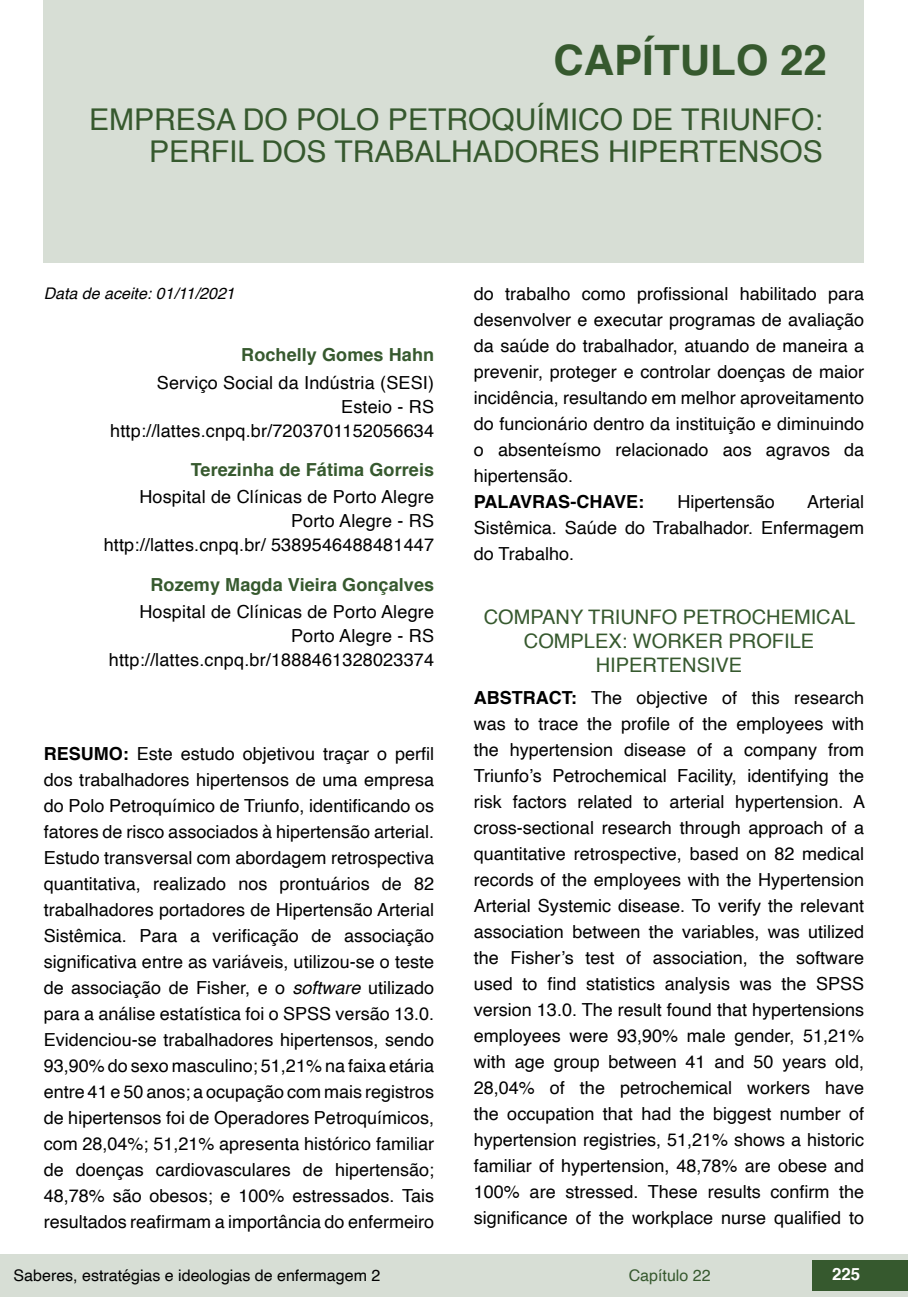
<style>
.page{position:relative;width:908px;height:1304px;background:#fff}
.page>*{position:absolute;margin:0;border:0;box-sizing:border-box;transform-origin:0 0}
.t1{font:700 42px "Helvetica";color:#36592e}
.t2{font:30px/32px "Helvetica";color:#36592e;text-align:right}
.t3{font:20px/24px "Helvetica";color:#36592e;text-align:center}
.t4{font:18px/26px "Helvetica";letter-spacing:.01em;color:#000;text-align:justify}
.t5{font:700 18px "Helvetica";letter-spacing:.005em;color:#36592e}
.t6{font:700 18px "Helvetica";color:#000}
.t7{font:700 16.8px "Helvetica";color:#fff}
.t8{font:16px "Helvetica";color:#000}
.t9{font:italic 16px "Helvetica";color:#000}
.t10{font:16px "Helvetica";color:#36592e}
.s1{font-weight:700}
.s2{font-style:italic}
</style>
<div class="page">
<div style="left:0;top:1254px;width:906px;height:43px;background:#d7ded5"></div>
<div style="left:812px;top:1261px;width:95px;height:30px;background:#36592e"></div>
<div style="left:44px;top:0;width:819px;height:263px;background:#d7ded5"></div>
<h1 class="t1" style="left:553px;top:26px;width:275px">CAPÍTULO 22</h1>
<h2 class="t2" style="left:89px;top:104px;width:734px">EMPRESA DO POLO PETROQUÍMICO DE TRIUNFO:<br>PERFIL DOS TRABALHADORES HIPERTENSOS</h2>
<p class="t9" style="left:44px;top:280px;width:192px">Data de aceite: 01/11/2021</p>
<p class="t5" style="left:241px;top:341px;width:194px">Rochelly Gomes Hahn</p>
<p class="t4" style="left:110px;top:371px;width:325px;line-height:24px;text-align:right">Serviço Social da Indústria (SESI)<br>Esteio - RS http://lattes.cnpq.br/7203701152056634</p>
<p class="t5" style="left:191px;top:455px;width:245px">Terezinha de Fátima Gorreis</p>
<p class="t4" style="left:104px;top:486px;width:332px;line-height:24px;text-align:right">Hospital de Clínicas de Porto Alegre<br>Porto Alegre - RS<br>http://lattes.cnpq.br/ 5389546488481447</p>
<p class="t5" style="left:150px;top:570px;width:285px">Rozemy Magda Vieira Gonçalves</p>
<p class="t4" style="left:109px;top:600px;width:326px;line-height:24px;text-align:right">Hospital de Clínicas de Porto Alegre<br>Porto Alegre - RS http://lattes.cnpq.br/1888461328023374</p>
<p class="t4" style="left:44px;top:741px;width:392px"><span class="s1">RESUMO:</span> Este estudo objetivou traçar o perfil dos trabalhadores hipertensos de uma empresa do Polo Petroquímico de Triunfo, identificando os fatores de risco associados à hipertensão arterial.<br>Estudo transversal com abordagem retrospectiva quantitativa, realizado nos prontuários de 82 trabalhadores portadores de Hipertensão Arterial Sistêmica. Para a verificação de associação significativa entre as variáveis, utilizou-se o teste de associação de Fisher, e o <span class="s2">software</span> utilizado para a análise estatística foi o SPSS versão 13.0.<br>Evidenciou-se trabalhadores hipertensos, sendo 93,90% do sexo masculino; 51,21% na faixa etária entre 41 e 50 anos; a ocupação com mais registros de hipertensos foi de Operadores Petroquímicos, com 28,04%; 51,21% apresenta histórico familiar de doenças cardiovasculares de hipertensão; 48,78% são obesos; e 100% estressados. Tais resultados reafirmam a importância do enfermeiro</p>
<p class="t4" style="left:473px;top:281px;width:392px">do trabalho como profissional habilitado para desenvolver e executar programas de avaliação da saúde do trabalhador, atuando de maneira a prevenir, proteger e controlar doenças de maior incidência, resultando em melhor aproveitamento do funcionário dentro da instituição e diminuindo o absenteísmo relacionado aos agravos da hipertensão.</p>
<p class="t6" style="left:473px;top:487px;width:172px">PALAVRAS-CHAVE:</p>
<p class="t4" style="left:677px;top:489px;width:99px">Hipertensão</p>
<p class="t4" style="left:473px;top:489px;width:392px;text-indent:333px">Arterial Sistêmica. Saúde do Trabalhador. Enfermagem do Trabalho.</p>
<p class="t3" style="left:483px;top:606px;width:373px">COMPANY TRIUNFO PETROCHEMICAL<br>COMPLEX: WORKER PROFILE<br>HIPERTENSIVE</p>
<p class="t4" style="left:473px;top:685px;width:393px"><span class="s1">ABSTRACT:</span> The objective of this research was to trace the profile of the employees with the hypertension disease of a company from Triunfo’s Petrochemical Facility, identifying the risk factors related to arterial hypertension. A cross-sectional research through approach of a quantitative retrospective, based on 82 medical records of the employees with the Hypertension Arterial Systemic disease. To verify the relevant association between the variables, was utilized the Fisher’s test of association, the software used to find statistics analysis was the SPSS version 13.0. The result found that hypertensions employees were 93,90% male gender, 51,21% with age group between 41 and 50 years old, 28,04% of the petrochemical workers have the occupation that had the biggest number of hypertension registries, 51,21% shows a historic familiar of hypertension, 48,78% are obese and 100% are stressed. These results confirm the significance of the workplace nurse qualified to</p>
<p class="t8" style="left:14px;top:1263px;width:368px">Saberes, estratégias e ideologias de enfermagem 2</p>
<p class="t10" style="left:628px;top:1263px;width:83px">Capítulo 22</p>
<p class="t7" style="left:831px;top:1261px;width:30px">225</p>
</div>
